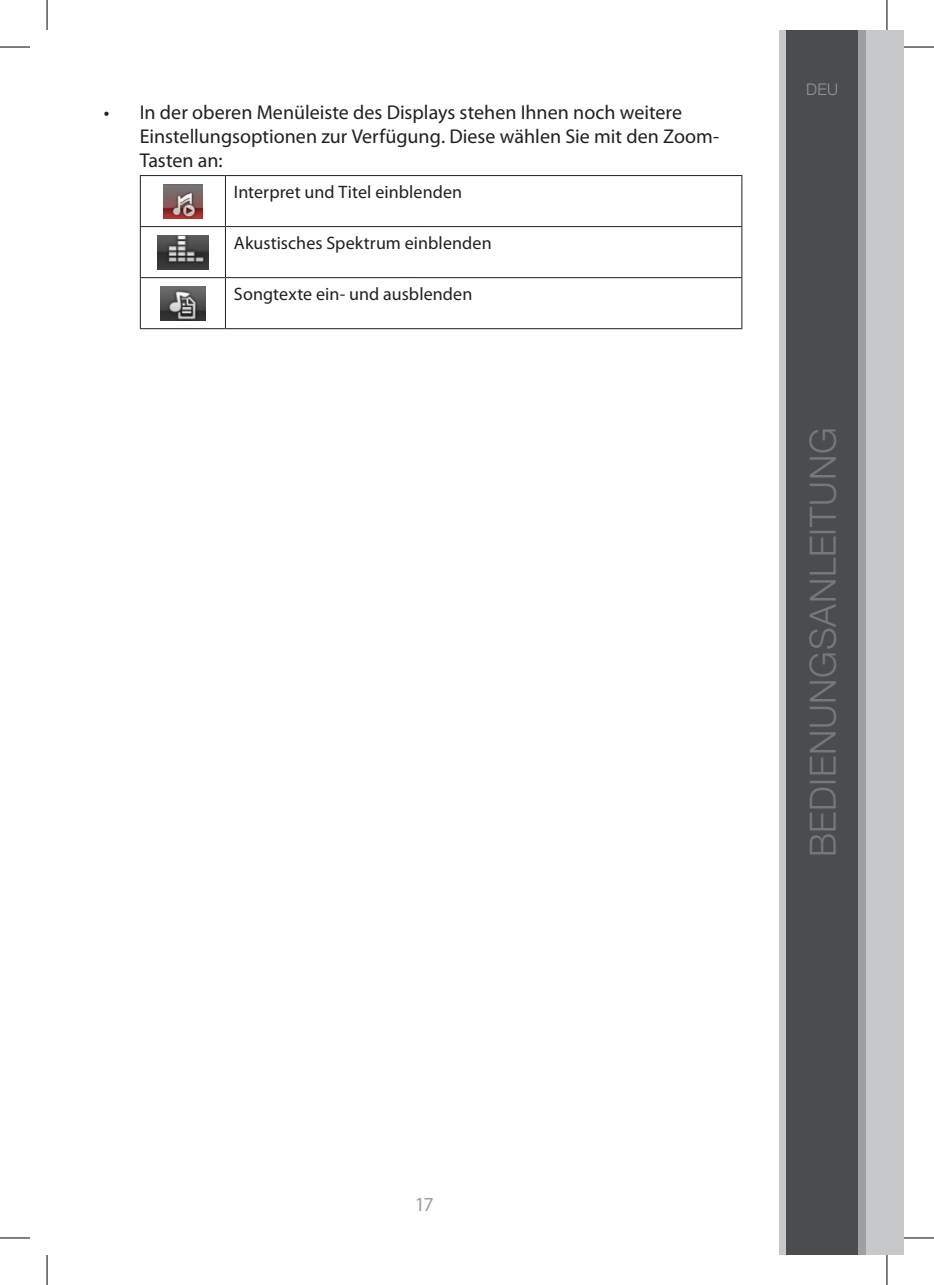
<style>
.page{position:relative;width:934px;height:1285px;background:#fff}
.page>*{position:absolute;margin:0;border:0;box-sizing:border-box;transform-origin:0 0}
.t1{font:300 36px "Helvetica Neue";letter-spacing:.02em;color:#76787b}
.t2{font:20px/24px "Myriad Pro";color:#231f20}
.t3{font:20px "Myriad Pro";color:#9d9fa2}
.t4{font:18px "Myriad Pro";letter-spacing:.005em;color:#231f20}
.t5{font:300 16px "Helvetica Neue";color:#939598}
</style>
<div class="page">
<div style="left:857px;top:30px;width:46px;height:1225px;background:#c7c8ca"></div>
<div style="left:857px;top:30px;width:7px;height:1225px;background:#9d9fa2"></div>
<div style="left:778px;top:30px;width:8px;height:1225px;background:#c7c8ca"></div>
<div style="left:786px;top:30px;width:71px;height:1225px;background:#4b4c4d"></div>
<hr style="left:140px;top:175px;width:85px;height:1px;background:#231f20">
<hr style="left:140px;top:176px;width:1px;height:50px;background:#231f20">
<hr style="left:225px;top:175px;width:517px;height:1px;background:#231f20">
<hr style="left:225px;top:176px;width:1px;height:50px;background:#231f20">
<hr style="left:741px;top:176px;width:1px;height:50px;background:#231f20">
<hr style="left:140px;top:226px;width:85px;height:1px;background:#231f20">
<hr style="left:140px;top:227px;width:1px;height:50px;background:#231f20">
<hr style="left:225px;top:226px;width:517px;height:1px;background:#231f20">
<hr style="left:225px;top:227px;width:1px;height:50px;background:#231f20">
<hr style="left:741px;top:227px;width:1px;height:50px;background:#231f20">
<hr style="left:140px;top:277px;width:85px;height:1px;background:#231f20">
<hr style="left:140px;top:278px;width:1px;height:50px;background:#231f20">
<hr style="left:225px;top:277px;width:517px;height:1px;background:#231f20">
<hr style="left:225px;top:278px;width:1px;height:50px;background:#231f20">
<hr style="left:741px;top:278px;width:1px;height:50px;background:#231f20">
<hr style="left:140px;top:328px;width:85px;height:1px;background:#231f20">
<hr style="left:225px;top:328px;width:517px;height:1px;background:#231f20">
<img style="left:163px;top:184px;width:39px;height:34px">
<img style="left:157px;top:235px;width:51px;height:34px">
<img style="left:161px;top:286px;width:44px;height:34px">
<hr style="left:0;top:47px;width:30px;height:1px;background:#000">
<hr style="left:903px;top:47px;width:30px;height:1px;background:#000">
<hr style="left:0;top:1237px;width:30px;height:1px;background:#000">
<hr style="left:903px;top:1237px;width:30px;height:1px;background:#000">
<hr style="left:47px;top:0;width:1px;height:30px;background:#000">
<hr style="left:47px;top:1255px;width:1px;height:30px;background:#000">
<hr style="left:886px;top:0;width:1px;height:30px;background:#000">
<hr style="left:886px;top:1255px;width:1px;height:30px;background:#000">
<p class="t2" style="left:140px;top:100px;width:580px;text-indent:-36px">• In der oberen Menüleiste des Displays stehen Ihnen noch weitere<br>Einstellungsoptionen zur Verfügung. Diese wählen Sie mit den Zoom-<br>Tasten an:</p>
<p class="t4" style="left:234px;top:180px;width:229px">Interpret und Titel einblenden</p>
<p class="t4" style="left:234px;top:231px;width:259px">Akustisches Spektrum einblenden</p>
<p class="t4" style="left:234px;top:282px;width:240px">Songtexte ein- und ausblenden</p>
<p class="t5" style="left:805px;top:80px;width:11px">DEU</p>
<h1 class="t1" style="left:800px;top:857px;width:431px;rotate:-90deg">BedienungsaNleitung</h1>
<p class="t3" style="left:415px;top:1192px;width:20px">17</p>
</div>
